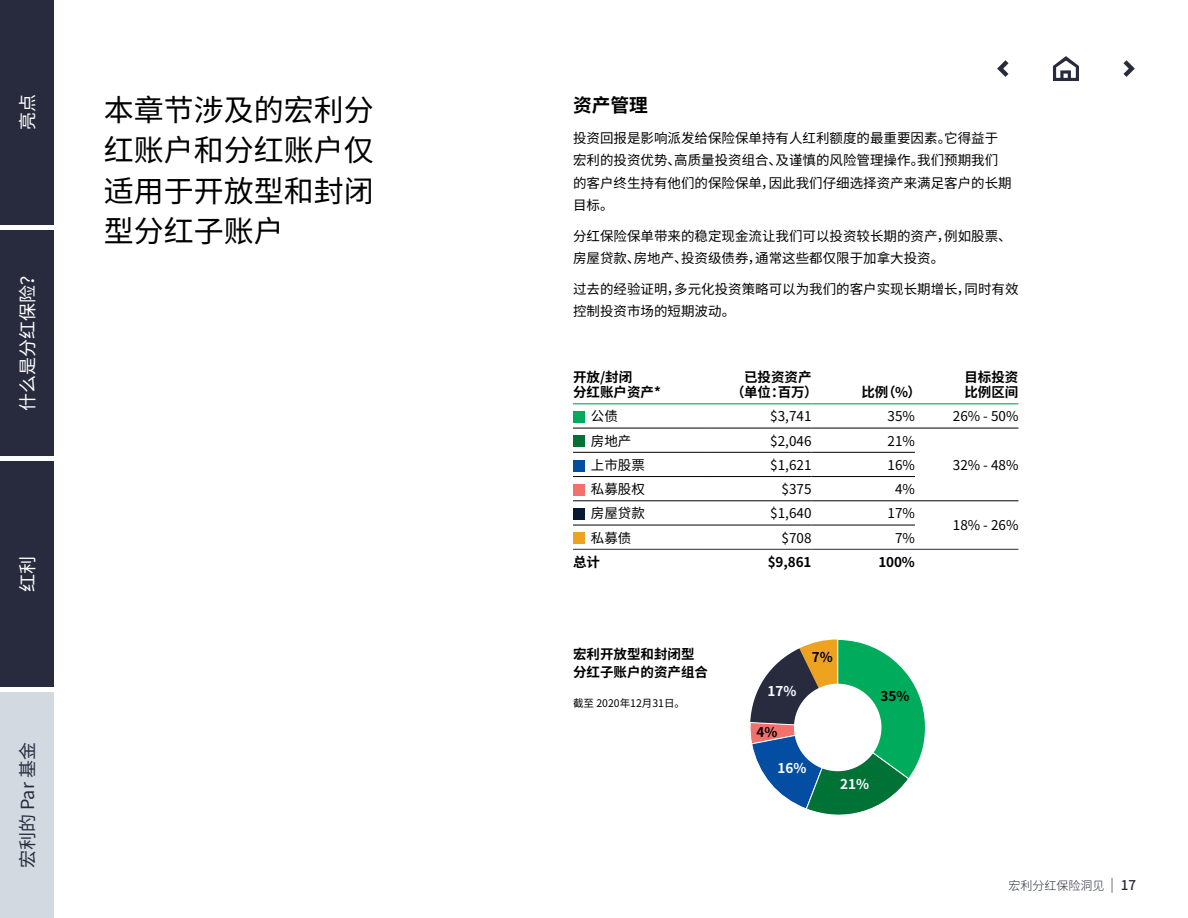
<style>
.page{position:relative;width:1188px;height:918px;background:#fff}
.page>*{position:absolute;margin:0;border:0;box-sizing:border-box;transform-origin:0 0}
.Headline_5_-_23_5_2{font:30px/40.5px "Noto Sans CJ Ksc";color:#000;text-align:justify}
.Headline_8__subhead{font:700 18.75px "Noto Sans CJ Ksc";color:#000}
.t1{font:18px "Noto Sans CJ Ksc";color:#fff}
.t2{font:18px "Noto Sans CJ Ksc";color:#282b3e}
.Body_-_9_13_5{font:13.5px/22.5px "Noto Sans CJ Ksc";color:#000}
.Body_-_9_13_5-2{font:700 13.5px/15px "Noto Sans CJ Ksc";color:#000}
.t3{font:700 13.5px "Noto Sans CJ Ksc";color:#fff}
.t4{font:300 12px "Noto Sans CJ Ksc";color:#282b3e}
.Body_-_9_13_5-3{font:10.5px "Noto Sans CJ Ksc";color:#000}
.s1{font-size:13.5px}
.s2{font-weight:500;font-size:13.5px}
</style>
<div class="page">
<div style="left:0;top:0;width:54px;height:225px;background:#282b3e"></div>
<div style="left:0;top:461px;width:54px;height:226px;background:#282b3e"></div>
<div style="left:0;top:231px;width:54px;height:225px;background:#282b3e"></div>
<svg style="left:573px;top:404px;width:135px;height:145px"></svg>
<hr style="left:915px;top:428px;width:103px;height:1px;background:#000">
<hr style="left:573px;top:428px;width:135px;height:1px;background:#000">
<hr style="left:708px;top:428px;width:104px;height:1px;background:#000">
<hr style="left:812px;top:428px;width:103px;height:1px;background:#000">
<hr style="left:573px;top:452px;width:135px;height:1px;background:#000">
<hr style="left:708px;top:452px;width:104px;height:1px;background:#000">
<hr style="left:812px;top:452px;width:103px;height:1px;background:#000">
<hr style="left:573px;top:476px;width:135px;height:1px;background:#000">
<hr style="left:708px;top:476px;width:104px;height:1px;background:#000">
<hr style="left:812px;top:476px;width:103px;height:1px;background:#000">
<hr style="left:573px;top:501px;width:135px;height:1px;background:#000">
<hr style="left:708px;top:501px;width:104px;height:1px;background:#000">
<hr style="left:812px;top:501px;width:103px;height:1px;background:#000">
<hr style="left:915px;top:501px;width:103px;height:1px;background:#000">
<hr style="left:573px;top:525px;width:135px;height:1px;background:#000">
<hr style="left:708px;top:525px;width:104px;height:1px;background:#000">
<hr style="left:812px;top:525px;width:103px;height:1px;background:#000">
<hr style="left:915px;top:549px;width:103px;height:1px;background:#282b3e">
<hr style="left:573px;top:549px;width:135px;height:1px;background:#282b3e">
<hr style="left:708px;top:549px;width:104px;height:1px;background:#282b3e">
<hr style="left:812px;top:549px;width:103px;height:1px;background:#282b3e">
<hr style="left:573px;top:403px;width:135px;height:1px;background:#00ac5b">
<hr style="left:708px;top:403px;width:104px;height:1px;background:#00ac5b">
<hr style="left:812px;top:403px;width:103px;height:1px;background:#00ac5b">
<hr style="left:915px;top:403px;width:103px;height:1px;background:#00ac5b">
<div style="left:573px;top:412px;width:11px;height:11px;background:#00ac5b"></div>
<div style="left:573px;top:436px;width:11px;height:11px;background:#007236"></div>
<div style="left:573px;top:460px;width:11px;height:11px;background:#034ea2"></div>
<div style="left:573px;top:484px;width:11px;height:12px;background:#f3716d"></div>
<div style="left:573px;top:509px;width:11px;height:11px;background:#081a31"></div>
<div style="left:573px;top:533px;width:11px;height:11px;background:#eea320"></div>
<div style="left:0;top:692px;width:54px;height:226px;background:#d2d9e1"></div>
<svg style="left:750px;top:640px;width:175px;height:175px"></svg>
<div style="left:794px;top:684px;width:87px;height:87px;background:#fff;border-radius:50%"></div>
<svg style="left:1123px;top:60px;width:12px;height:17px"></svg>
<svg style="left:997px;top:60px;width:11px;height:17px"></svg>
<svg style="left:1053px;top:56px;width:26px;height:25px"></svg>
<h3 class="t1" style="left:17px;top:130px;width:37px;rotate:-90deg">亮点</h3>
<h3 class="t1" style="left:17px;top:411px;width:145px;rotate:-90deg">什么是分红保险？</h3>
<h3 class="t1" style="left:17px;top:592px;width:37px;rotate:-90deg">红利</h3>
<h3 class="t2" style="left:17px;top:868px;width:127px;rotate:-90deg">宏利的 Par 基金</h3>
<h3 class="Headline_5_-_23_5_2" style="left:104px;top:90px;width:271px">本章节涉及的宏利分红账户和分红账户仅适用于开放型和封闭型分红子账户</h3>
<h4 class="Headline_8__subhead" style="left:573px;top:95px;width:76px">资产管理</h4>
<p class="Body_-_9_13_5" style="left:573px;top:127px;width:440px">投资回报是影响派发给保险保单持有人红利额度的最重要因素。它得益于宏利的投资优势、高质量投资组合、及谨慎的风险管理操作。我们预期我们的客户终生持有他们的保险保单，因此我们仔细选择资产来满足客户的长期目标。</p>
<p class="Body_-_9_13_5" style="left:573px;top:225px;width:440px">分红保险保单带来的稳定现金流让我们可以投资较长期的资产，例如股票、房屋贷款、房地产、投资级债券，通常这些都仅限于加拿大投资。</p>
<p class="Body_-_9_13_5" style="left:573px;top:278px;width:447px">过去的经验证明，多元化投资策略可以为我们的客户实现长期增长，同时有效控制投资市场的短期波动。</p>
<p class="Body_-_9_13_5-2" style="left:573px;top:370px;width:89px">开放/封闭<br>分红账户资产*</p>
<p class="Body_-_9_13_5-2" style="left:731px;top:370px;width:88px;text-align:center">已投资资产<br>（单位：百万）</p>
<p class="Body_-_9_13_5-2" style="left:861px;top:385px;width:61px">比例（%）</p>
<p class="Body_-_9_13_5-2" style="left:964px;top:370px;width:55px">目标投资比例区间</p>
<p class="Body_-_9_13_5" style="left:591px;top:405px;width:28px">公债</p>
<p class="Body_-_9_13_5" style="left:770px;top:405px;width:43px">$3,741</p>
<p class="Body_-_9_13_5" style="left:888px;top:405px;width:29px">35%</p>
<p class="Body_-_9_13_5" style="left:953px;top:405px;width:67px">26% ‑ 50%</p>
<p class="Body_-_9_13_5" style="left:591px;top:430px;width:42px">房地产</p>
<p class="Body_-_9_13_5" style="left:770px;top:430px;width:43px">$2,046</p>
<p class="Body_-_9_13_5" style="left:888px;top:430px;width:29px">21%</p>
<p class="Body_-_9_13_5" style="left:591px;top:454px;width:55px">上市股票</p>
<p class="Body_-_9_13_5" style="left:770px;top:454px;width:43px">$1,621</p>
<p class="Body_-_9_13_5" style="left:888px;top:454px;width:29px">16%</p>
<p class="Body_-_9_13_5" style="left:953px;top:454px;width:67px">32% ‑ 48%</p>
<p class="Body_-_9_13_5" style="left:591px;top:478px;width:55px">私募股权</p>
<p class="Body_-_9_13_5" style="left:782px;top:478px;width:31px">$375</p>
<p class="Body_-_9_13_5" style="left:895px;top:478px;width:21px">4%</p>
<p class="Body_-_9_13_5" style="left:591px;top:502px;width:55px">房屋贷款</p>
<p class="Body_-_9_13_5" style="left:770px;top:502px;width:43px">$1,640</p>
<p class="Body_-_9_13_5" style="left:888px;top:502px;width:29px">17%</p>
<p class="Body_-_9_13_5" style="left:953px;top:515px;width:67px">18% ‑ 26%</p>
<p class="Body_-_9_13_5" style="left:591px;top:527px;width:42px">私募债</p>
<p class="Body_-_9_13_5" style="left:782px;top:527px;width:31px">$708</p>
<p class="Body_-_9_13_5" style="left:895px;top:527px;width:21px">7%</p>
<p class="Body_-_9_13_5-2" style="left:573px;top:555px;width:28px">总计</p>
<p class="Body_-_9_13_5-2" style="left:768px;top:555px;width:45px">$9,861</p>
<p class="Body_-_9_13_5-2" style="left:878px;top:555px;width:38px">100%</p>
<p class="Body_-_9_13_5-2" style="left:573px;top:645px;width:136px;line-height:18px">宏利开放型和封闭型分红子账户的资产组合</p>
<p class="Body_-_9_13_5-3" style="left:573px;top:698px;width:114px">截至 2020年12月31日。</p>
<p class="t3" style="left:768px;top:683px;width:30px">17%</p>
<p class="Body_-_9_13_5-2" style="left:812px;top:650px;width:22px">7%</p>
<p class="Body_-_9_13_5-2" style="left:757px;top:725px;width:22px">4%</p>
<p class="t3" style="left:778px;top:761px;width:30px">16%</p>
<p class="t3" style="left:840px;top:777px;width:30px">21%</p>
<p class="Body_-_9_13_5-2" style="left:881px;top:689px;width:30px">35%</p>
<p class="t4" style="left:1009px;top:879px;width:129px">宏利分红保险洞见 <span class="s1">|</span> <span class="s2">17</span></p>
</div>
